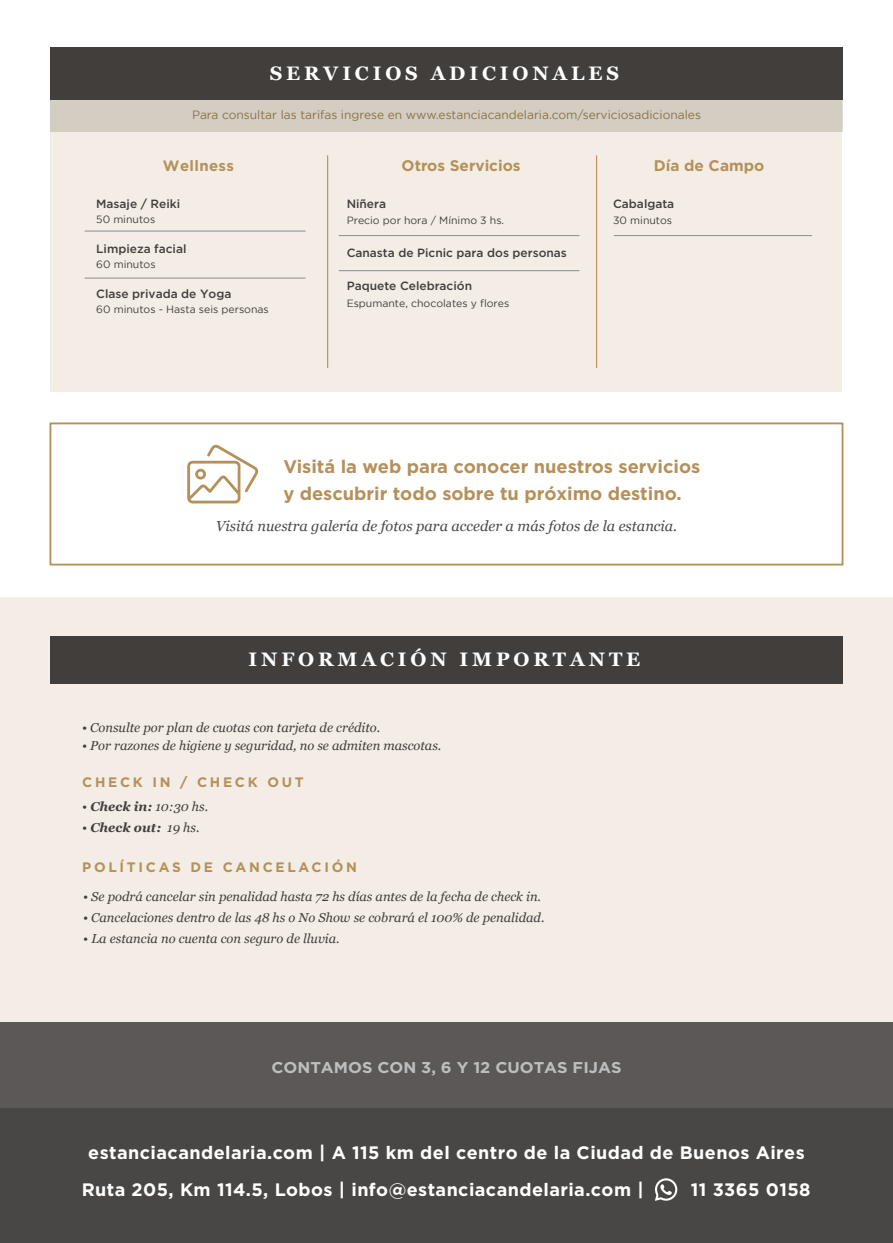
<style>
.page{position:relative;width:893px;height:1243px;background:#fff}
.page>*{position:absolute;margin:0;border:0;box-sizing:border-box;transform-origin:0 0}
.t1{font:700 19.5px "Georgia";letter-spacing:.2em;color:#fff}
.t2{font:700 18.3px/27.2px "Gotham";color:#b5905a}
.t3{font:700 18px/37.5px "Gotham";letter-spacing:.025em;color:#fff}
.t4{font:700 15.6px "Gotham";color:#bebebe;scale:1.05 1}
.t5{font:700 15.3px "Gotham";color:#b5905a}
.t6{font:700 15px "Gotham";letter-spacing:.025em;color:#b5905a}
.t7{font:italic 14.55px "Georgia";color:#4a4a49}
.t8{font:700 13.65px "Gotham";letter-spacing:.2em;color:#b5905a}
.t9{font:italic 12.9px "Georgia";color:#413e3c}
.t10{font:italic 700 12.9px "Georgia";color:#413e3c}
.t11{font:500 12px "Gotham";color:#413e3c}
.t12{font:12px "Gotham";color:#8c7146}
.t13{font:10.5px "Gotham";color:#413e3c}
.s1{font-weight:700}
.s2{font-weight:400}
</style>
<div class="page">
<div style="left:0;top:597px;width:893px;height:635px;background:#f3ede5"></div>
<div style="left:50px;top:636px;width:793px;height:48px;background:#413e3c"></div>
<div style="left:50px;top:88px;width:791px;height:304px;background:#f3ede5"></div>
<hr style="left:327px;top:156px;width:1px;height:211px;background:#b5905a">
<hr style="left:596px;top:156px;width:1px;height:211px;background:#b5905a">
<hr style="left:85px;top:231px;width:221px;height:1px;background:#8c8c8b">
<hr style="left:339px;top:235px;width:240px;height:1px;background:#8c8c8b">
<hr style="left:339px;top:270px;width:240px;height:1px;background:#8c8c8b">
<hr style="left:614px;top:235px;width:198px;height:1px;background:#8c8c8b">
<hr style="left:85px;top:278px;width:221px;height:1px;background:#8c8c8b">
<div style="left:50px;top:422px;width:793px;height:143px;border:2px solid #b5905a"></div>
<svg style="left:187px;top:445px;width:72px;height:58px"></svg>
<div style="left:50px;top:66px;width:793px;height:65px;background:#d3cdc2"></div>
<div style="left:50px;top:47px;width:793px;height:52px;background:#413e3c"></div>
<div style="left:0;top:1022px;width:893px;height:134px;background:#5c5857"></div>
<div style="left:0;top:1108px;width:893px;height:134px;background:#494745"></div>
<svg style="left:655px;top:1178px;width:22px;height:23px"></svg>
<h1 class="t1" style="left:270px;top:61px;width:351px">SERVICIOS ADICIONALES</h1>
<p class="t12" style="left:192px;top:108px;width:510px">Para consultar las tarifas ingrese en www.estanciacandelaria.com/serviciosadicionales</p>
<p class="t6" style="left:163px;top:157px;width:73px">Wellness</p>
<p class="t11" style="left:96px;top:195px;width:85px">Masaje / Reiki</p>
<p class="t13" style="left:96px;top:213px;width:61px">50 minutos</p>
<p class="t11" style="left:96px;top:240px;width:92px">Limpieza facial</p>
<p class="t13" style="left:96px;top:258px;width:61px">60 minutos</p>
<p class="t11" style="left:96px;top:285px;width:137px">Clase privada de Yoga</p>
<p class="t13" style="left:96px;top:303px;width:174px">60 minutos - Hasta seis personas</p>
<p class="t5" style="left:402px;top:156px;width:120px">Otros Servicios</p>
<p class="t11" style="left:347px;top:195px;width:41px">Niñera</p>
<p class="t13" style="left:347px;top:214px;width:159px">Precio por hora / Mínimo 3 hs.</p>
<p class="t11" style="left:347px;top:245px;width:222px">Canasta de Picnic para dos personas</p>
<p class="t11" style="left:347px;top:278px;width:127px">Paquete Celebración</p>
<p class="t13" style="left:347px;top:297px;width:164px">Espumante, chocolates y flores</p>
<p class="t5" style="left:654px;top:156px;width:112px">Día de Campo</p>
<p class="t11" style="left:613px;top:195px;width:63px">Cabalgata</p>
<p class="t13" style="left:613px;top:214px;width:61px">30 minutos</p>
<h2 class="t2" style="left:283px;top:452px;width:418px">Visitá la web para conocer nuestros servicios y descubrir todo sobre tu próximo destino.</h2>
<p class="t7" style="left:216px;top:516px;width:463px">Visitá nuestra galería de fotos para acceder a más fotos de la estancia.</p>
<h1 class="t1" style="left:248px;top:647px;width:393px">INFORMACIÓN IMPORTANTE</h1>
<p class="t9" style="left:82px;top:719px;width:300px">• Consulte por plan de cuotas con tarjeta de crédito.</p>
<p class="t9" style="left:82px;top:737px;width:361px">• Por razones de higiene y seguridad, no se admiten mascotas.</p>
<p class="t8" style="left:82px;top:774px;width:223px">CHECK IN / CHECK OUT</p>
<p class="t9" style="left:82px;top:798px;width:128px">• <span class="s1">Check in:</span> 10:30 hs.</p>
<p class="t10" style="left:82px;top:819px;width:119px"><span class="s2">•</span> Check out: <span class="s2">19 hs.</span></p>
<p class="t8" style="left:82px;top:859px;width:276px">POLÍTICAS DE CANCELACIÓN</p>
<p class="t9" style="left:83px;top:888px;width:459px">• Se podrá cancelar sin penalidad hasta 72 hs días antes de la fecha de check in.</p>
<p class="t9" style="left:83px;top:909px;width:463px">• Cancelaciones dentro de las 48 hs o No Show se cobrará el 100% de penalidad.</p>
<p class="t9" style="left:83px;top:930px;width:258px">• La estancia no cuenta con seguro de lluvia.</p>
<p class="t4" style="left:271px;top:1057px;width:335px">CONTAMOS CON 3, 6 Y 12 CUOTAS FIJAS</p>
<h3 class="t3" style="left:82px;top:1132px;width:724px;text-indent:7px">estanciacandelaria.com | A 115 km del centro de la Ciudad de Buenos Aires<br>Ruta 205, Km 114.5, Lobos | info@estanciacandelaria.com |</h3>
<h3 class="t3" style="left:691px;top:1170px;width:121px">11 3365 0158</h3>
</div>
